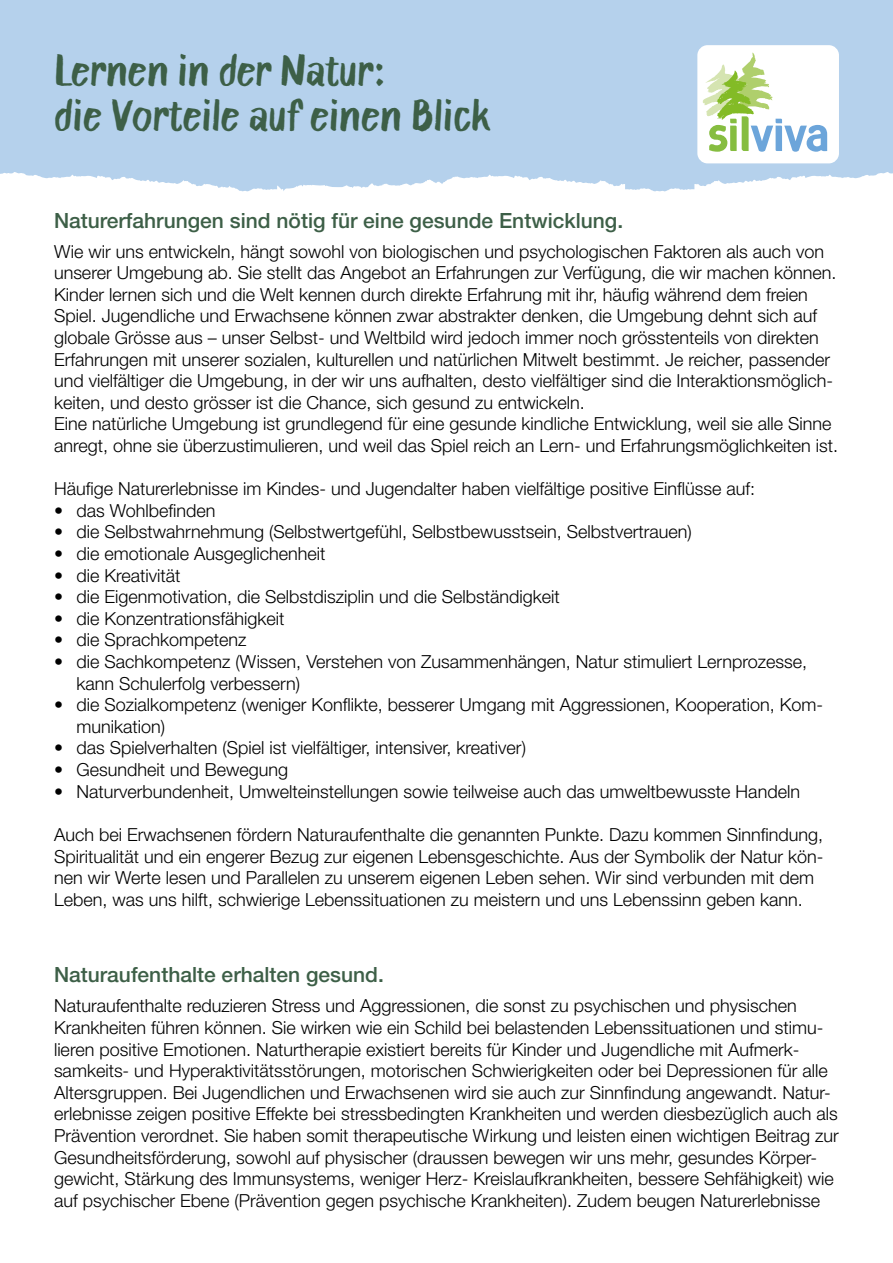
<style>
.page{position:relative;width:893px;height:1263px;background:#fff}
.page>*{position:absolute;margin:0;border:0;box-sizing:border-box;transform-origin:0 0}
.t1{font:37.5px/45px "Blaue Brush";color:#3d5f47}
.t2{font:500 21px "Helvetica Neue LT Std";color:#3d5f47}
.t3{font:300 18px/21.6px "Helvetica Neue LT Std";color:#000}
</style>
<div class="page">
<svg style="left:0;top:78px;width:893px;height:114px;background:#bcd5ed"></svg>
<div style="left:0;top:0;width:893px;height:78px;background:#b5d1ec"></div>
<div style="left:697px;top:45px;width:142px;height:118px;background:#fff;border-radius:10px"></div>
<svg style="left:702px;top:53px;width:125px;height:99px"></svg>
<h1 class="t1" style="left:54px;top:51px;width:438px">Lernen in der Natur:<br>die Vorteile auf einen Blick</h1>
<p class="t2" style="left:54px;top:208px;width:571px">Naturerfahrungen sind nötig für eine gesunde Entwicklung.</p>
<p class="t3" style="left:54px;top:240px;width:786px">Wie wir uns entwickeln, hängt sowohl von biologischen und psychologischen Faktoren als auch von unserer Umgebung ab. Sie stellt das Angebot an Erfahrungen zur Verfügung, die wir machen können.<br>Kinder lernen sich und die Welt kennen durch direkte Erfahrung mit ihr, häufig während dem freien Spiel. Jugendliche und Erwachsene können zwar abstrakter denken, die Umgebung dehnt sich auf globale Grösse aus – unser Selbst- und Weltbild wird jedoch immer noch grösstenteils von direkten Erfahrungen mit unserer sozialen, kulturellen und natürlichen Mitwelt bestimmt. Je reicher, passender und vielfältiger die Umgebung, in der wir uns aufhalten, desto vielfältiger sind die Interaktionsmöglich&shy;keiten, und desto grösser ist die Chance, sich gesund zu entwickeln.<br>Eine natürliche Umgebung ist grundlegend für eine gesunde kindliche Entwicklung, weil sie alle Sinne anregt, ohne sie überzustimulieren, und weil das Spiel reich an Lern- und Erfahrungsmöglichkeiten ist.</p>
<p class="t3" style="left:54px;top:478px;width:703px">Häufige Naturerlebnisse im Kindes- und Jugendalter haben vielfältige positive Einflüsse auf:</p>
<p class="t3" style="left:54px;top:499px;width:163px">• das Wohlbefinden</p>
<p class="t3" style="left:54px;top:521px;width:639px">• die Selbstwahrnehmung (Selbstwertgefühl, Selbstbewusstsein, Selbstvertrauen)</p>
<p class="t3" style="left:54px;top:542px;width:273px">• die emotionale Ausgeglichenheit</p>
<p class="t3" style="left:54px;top:564px;width:128px">• die Kreativität</p>
<p class="t3" style="left:54px;top:586px;width:507px">• die Eigenmotivation, die Selbstdisziplin und die Selbständigkeit</p>
<p class="t3" style="left:54px;top:607px;width:232px">• die Konzentrationsfähigkeit</p>
<p class="t3" style="left:54px;top:629px;width:194px">• die Sprachkompetenz</p>
<p class="t3" style="left:76px;top:650px;width:732px;text-indent:-22px">• die Sachkompetenz (Wissen, Verstehen von Zusammenhängen, Natur stimuliert Lernprozesse, kann Schulerfolg verbessern)</p>
<p class="t3" style="left:76px;top:694px;width:748px;text-indent:-22px">• die Sozialkompetenz (weniger Konflikte, besserer Umgang mit Aggressionen, Kooperation, Kom&shy;munikation)</p>
<p class="t3" style="left:54px;top:737px;width:473px">• das Spielverhalten (Spiel ist vielfältiger, intensiver, kreativer)</p>
<p class="t3" style="left:54px;top:758px;width:236px">• Gesundheit und Bewegung</p>
<p class="t3" style="left:54px;top:780px;width:747px">• Naturverbundenheit, Umwelteinstellungen sowie teilweise auch das umweltbewusste Handeln</p>
<p class="t3" style="left:54px;top:823px;width:771px">Auch bei Erwachsenen fördern Naturaufenthalte die genannten Punkte. Dazu kommen Sinnfindung, Spiritualität und ein engerer Bezug zur eigenen Lebensgeschichte. Aus der Symbolik der Natur kön&shy;nen wir Werte lesen und Parallelen zu unserem eigenen Leben sehen. Wir sind verbunden mit dem Leben, was uns hilft, schwierige Lebenssituationen zu meistern und uns Lebenssinn geben kann.</p>
<p class="t2" style="left:54px;top:962px;width:331px">Naturaufenthalte erhalten gesund.</p>
<p class="t3" style="left:54px;top:995px;width:786px">Naturaufenthalte reduzieren Stress und Aggressionen, die sonst zu psychischen und physischen Krankheiten führen können. Sie wirken wie ein Schild bei belastenden Lebenssituationen und stimu&shy;lieren positive Emotionen. Naturtherapie existiert bereits für Kinder und Jugendliche mit Aufmerk&shy;samkeits- und Hyperaktivitätsstörungen, motorischen Schwierigkeiten oder bei Depressionen für alle Altersgruppen. Bei Jugendlichen und Erwachsenen wird sie auch zur Sinnfindung angewandt. Natur&shy;erlebnisse zeigen positive Effekte bei stressbedingten Krankheiten und werden diesbezüglich auch als Prävention verordnet. Sie haben somit therapeutische Wirkung und leisten einen wichtigen Beitrag zur Gesundheitsförderung, sowohl auf physischer (draussen bewegen wir uns mehr, gesundes Körper&shy;gewicht, Stärkung des Immunsystems, weniger Herz- Kreislaufkrankheiten, bessere Sehfähigkeit) wie auf psychischer Ebene (Prävention gegen psychische Krankheiten). Zudem beugen Naturerlebnisse</p>
</div>
